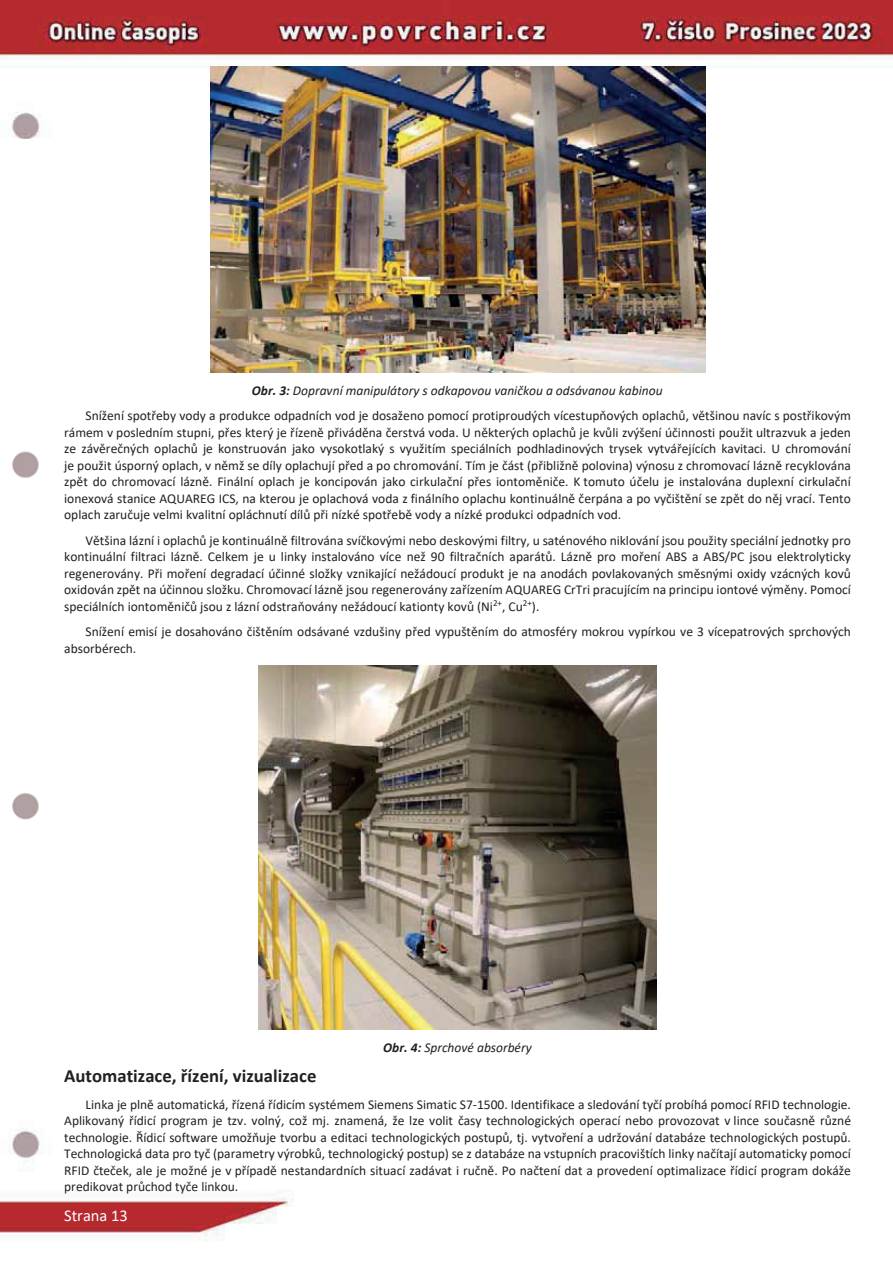
<style>
.page{position:relative;width:893px;height:1263px;background:#fff}
.page>*{position:absolute;margin:0;border:0;box-sizing:border-box;transform-origin:0 0}
.t1{font:700 18.75px "Calibri";color:#231f20}
.t2{font:16.5px "Calibri";color:#fff}
.t3{font:13.5px/16.5px "Calibri";color:#231f20;text-align:justify}
.t4{font:italic 13.5px "Calibri";color:#231f20}
.s1{font-weight:700;font-style:italic}
.s2{font-style:italic}
.s3{font-weight:700}
</style>
<div class="page">
<img style="left:0;top:0;width:893px;height:1241px">
<div style="left:0;top:279px;width:893px;height:141px;background:#fff"></div>
<div style="left:0;top:560px;width:893px;height:140px;background:#fff"></div>
<div style="left:0;top:840px;width:893px;height:141px;background:#fff"></div>
<div style="left:0;top:981px;width:893px;height:140px;background:#fff"></div>
<img style="left:211px;top:66px;width:494px;height:307px">
<img style="left:258px;top:665px;width:399px;height:364px">
<p class="t3" style="left:86px;top:377px;width:767px;line-height:25.5px;text-indent:166px"><span class="s1">Obr. 3:</span> <span class="s2">Dopravní manipulátory s odkapovou vaničkou a odsávanou kabinou<br></span>Snížení spotřeby vody a produkce odpadních vod je dosaženo pomocí protiproudých vícestupňových oplachů, většinou navíc s postřikovým</p>
<p class="t3" style="left:64px;top:424px;width:788px">rámem v posledním stupni, přes který je řízeně přiváděna čerstvá voda. U některých oplachů je kvůli zvýšení účinnosti použit ultrazvuk a jeden ze závěrečných oplachů je konstruován jako vysokotlaký s využitím speciálních podhladinových trysek vytvářejících kavitaci. U chromování je použit úsporný oplach, v němž se díly oplachují před a po chromování. Tím je část (přibližně polovina) výnosu z chromovací lázně recyklována zpět do chromovací lázně. Finální oplach je koncipován jako cirkulační přes iontoměniče. K tomuto účelu je instalována duplexní cirkulační ionexová stanice AQUAREG ICS, na kterou je oplachová voda z finálního oplachu kontinuálně čerpána a po vyčištění se zpět do něj vrací. Tento oplach zaručuje velmi kvalitní opláchnutí dílů při nízké spotřebě vody a nízké produkci odpadních vod.</p>
<p class="t3" style="left:64px;top:532px;width:788px;text-indent:21px">Většina lázní i oplachů je kontinuálně filtrována svíčkovými nebo deskovými filtry, u saténového niklování jsou použity speciální jednotky pro kontinuální filtraci lázně. Celkem je u linky instalováno více než 90 filtračních aparátů. Lázně pro moření ABS a ABS/PC jsou elektrolyticky regenerovány. Při moření degradací účinné složky vznikající nežádoucí produkt je na anodách povlakovaných směsnými oxidy vzácných kovů oxidován zpět na účinnou složku. Chromovací lázně jsou regenerovány zařízením AQUAREG CrTri pracujícím na principu iontové výměny. Pomocí speciálních iontoměničů jsou z lázní odstraňovány nežádoucí kationty kovů (Ni<sup>2+</sup>, Cu<sup>2+</sup>).</p>
<p class="t3" style="left:64px;top:623px;width:788px;text-indent:21px">Snížení emisí je dosahováno čištěním odsávané vzdušiny před vypuštěním do atmosféry mokrou vypírkou ve 3 vícepatrových sprchových absorbérech.</p>
<p class="t4" style="left:383px;top:1038px;width:150px"><span class="s3">Obr. 4:</span> Sprchové absorbéry</p>
<h1 class="t1" style="left:64px;top:1062px;width:254px">Automatizace, řízení, vizualizace</h1>
<p class="t3" style="left:64px;top:1096px;width:788px;text-indent:21px">Linka je plně automatická, řízená řídicím systémem Siemens Simatic S7‐1500. Identifikace a sledování tyčí probíhá pomocí RFID technologie.<br>Aplikovaný řídicí program je tzv. volný, což mj. znamená, že lze volit časy technologických operací nebo provozovat v lince současně různé technologie. Řídicí software umožňuje tvorbu a editaci technologických postupů, tj. vytvoření a udržování databáze technologických postupů.<br>Technologická data pro tyč (parametry výrobků, technologický postup) se z databáze na vstupních pracovištích linky načítají automaticky pomocí RFID čteček, ale je možné je v případě nestandardních situací zadávat i ručně. Po načtení dat a provedení optimalizace řídicí program dokáže predikovat průchod tyče linkou.</p>
<p class="t2" style="left:64px;top:1204px;width:65px">Strana 13</p>
</div>
